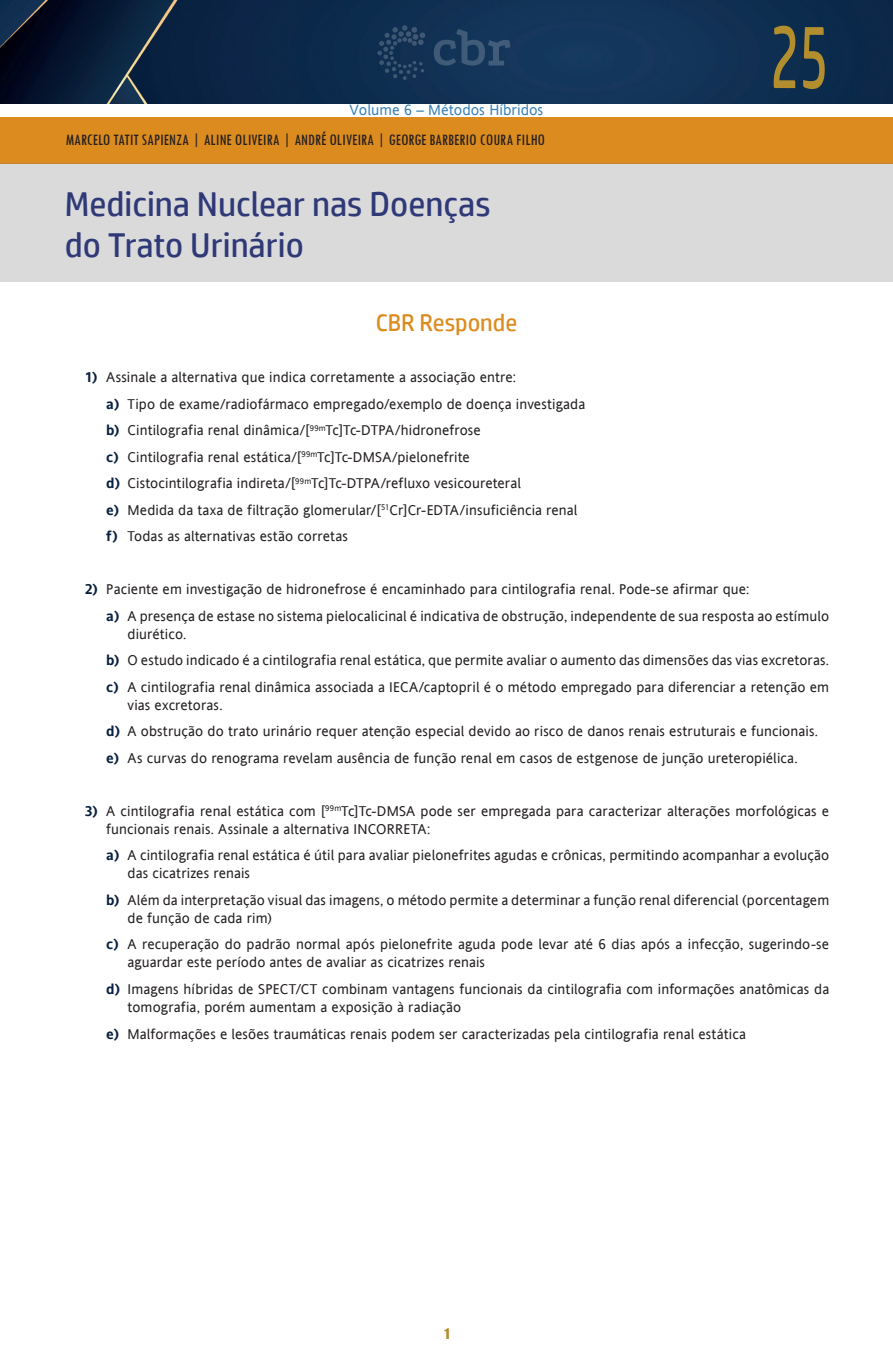
<style>
.page{position:relative;width:893px;height:1361px;background:#fff}
.page>*{position:absolute;margin:0;border:0;box-sizing:border-box;transform-origin:0 0}
.numero_capitulo{font:90px "HP Simplified";color:#b38e2e;scale:.6 1}
.titulo_capitulo{font:34.5px/41.4px "HP Simplified";color:#2f3977}
.Peso_02{font:24px "HP Simplified";color:#dc8b1f}
.autores{font:condensed 16.5px "Tw Cen";color:#231f20}
.t1{font:15px "Andale Sansfor VST";color:#3981b6}
.t2{font:14.25px/18px "Andale Sansfor VST";letter-spacing:.01em;color:#231f20}
.t3{font:13.5px "Impact";color:#b38e2e}
.s1{font-weight:700;color:#092140}
</style>
<div class="page">
<img style="left:0;top:0;width:893px;height:103px">
<div style="left:0;top:117px;width:893px;height:46px;background:#dc8b1f"></div>
<div style="left:0;top:163px;width:893px;height:119px;background:#dadadb"></div>
<svg style="left:434px;top:29px;width:76px;height:37px;background:#224263"></svg>
<svg style="left:377px;top:25px;width:48px;height:55px;background:#1a3859"></svg>
<p class="t1" style="left:350px;top:100px;width:195px">Volume 6 – Métodos Híbridos</p>
<p class="autores" style="left:66px;top:129px;width:481px">MARCELO TATIT SAPIENZA | ALINE OLIVEIRA | ANDRÉ OLIVEIRA | GEORGE BARBERIO COURA FILHO</p>
<p class="titulo_capitulo" style="left:65px;top:182px;width:427px">Medicina Nuclear nas Doenças do Trato Urinário</p>
<p class="Peso_02" style="left:376px;top:309px;width:143px">CBR Responde</p>
<p class="t2" style="left:85px;top:368px;width:433px"><span class="s1">1)</span> Assinale a alternativa que indica corretamente a associação entre:</p>
<p class="t2" style="left:106px;top:394px;width:480px"><span class="s1">a)</span> Tipo de exame/radiofármaco empregado/exemplo de doença investigada</p>
<p class="t2" style="left:106px;top:421px;width:376px"><span class="s1">b)</span> Cintilografia renal dinâmica/[<sup>99m</sup>Tc]Tc-DTPA/hidronefrose</p>
<p class="t2" style="left:106px;top:447px;width:365px"><span class="s1">c)</span> Cintilografia renal estática/[<sup>99m</sup>Tc]Tc-DMSA/pielonefrite</p>
<p class="t2" style="left:106px;top:474px;width:416px"><span class="s1">d)</span> Cistocintilografia indireta/[<sup>99m</sup>Tc]Tc-DTPA/refluxo vesicoureteral</p>
<p class="t2" style="left:106px;top:500px;width:473px"><span class="s1">e)</span> Medida da taxa de filtração glomerular/[<sup>51</sup>Cr]Cr-EDTA/insuficiência renal</p>
<p class="t2" style="left:106px;top:527px;width:243px"><span class="s1">f)</span> Todas as alternativas estão corretas</p>
<p class="numero_capitulo" style="left:770px;top:5px;width:98px">25</p>
<p class="t2" style="left:85px;top:580px;width:666px"><span class="s1">2)</span> Paciente em investigação de hidronefrose é encaminhado para cintilografia renal. Pode-se afirmar que:</p>
<p class="t2" style="left:128px;top:606px;width:703px;text-indent:-21px"><span class="s1">a)</span> A presença de estase no sistema pielocalicinal é indicativa de obstrução, independente de sua resposta ao estímulo diurético.</p>
<p class="t2" style="left:106px;top:651px;width:724px"><span class="s1">b)</span> O estudo indicado é a cintilografia renal estática, que permite avaliar o aumento das dimensões das vias excretoras.</p>
<p class="t2" style="left:128px;top:677px;width:703px;text-indent:-21px"><span class="s1">c)</span> A cintilografia renal dinâmica associada a IECA/captopril é o método empregado para diferenciar a retenção em vias excretoras.</p>
<p class="t2" style="left:106px;top:722px;width:713px"><span class="s1">d)</span> A obstrução do trato urinário requer atenção especial devido ao risco de danos renais estruturais e funcionais.</p>
<p class="t2" style="left:106px;top:748px;width:693px"><span class="s1">e)</span> As curvas do renograma revelam ausência de função renal em casos de estgenose de junção ureteropiélica.</p>
<p class="t2" style="left:106px;top:801px;width:724px;text-indent:-21px"><span class="s1">3)</span> A cintilografia renal estática com [<sup>99m</sup>Tc]Tc-DMSA pode ser empregada para caracterizar alterações morfológicas e funcionais renais. Assinale a alternativa INCORRETA:</p>
<p class="t2" style="left:128px;top:846px;width:703px;text-indent:-21px"><span class="s1">a)</span> A cintilografia renal estática é útil para avaliar pielonefrites agudas e crônicas, permitindo acompanhar a evolução das cicatrizes renais</p>
<p class="t2" style="left:128px;top:890px;width:703px;text-indent:-21px"><span class="s1">b)</span> Além da interpretação visual das imagens, o método permite a determinar a função renal diferencial (porcentagem de função de cada rim)</p>
<p class="t2" style="left:128px;top:935px;width:703px;text-indent:-21px"><span class="s1">c)</span> A recuperação do padrão normal após pielonefrite aguda pode levar até 6 dias após a infecção, sugerindo-se aguardar este período antes de avaliar as cicatrizes renais</p>
<p class="t2" style="left:128px;top:979px;width:703px;text-indent:-21px"><span class="s1">d)</span> Imagens híbridas de SPECT/CT combinam vantagens funcionais da cintilografia com informações anatômicas da tomografia, porém aumentam a exposição à radiação</p>
<p class="t2" style="left:106px;top:1024px;width:641px"><span class="s1">e)</span> Malformações e lesões traumáticas renais podem ser caracterizadas pela cintilografia renal estática</p>
<p class="t3" style="left:444px;top:1323px;width:7px">1</p>
</div>
